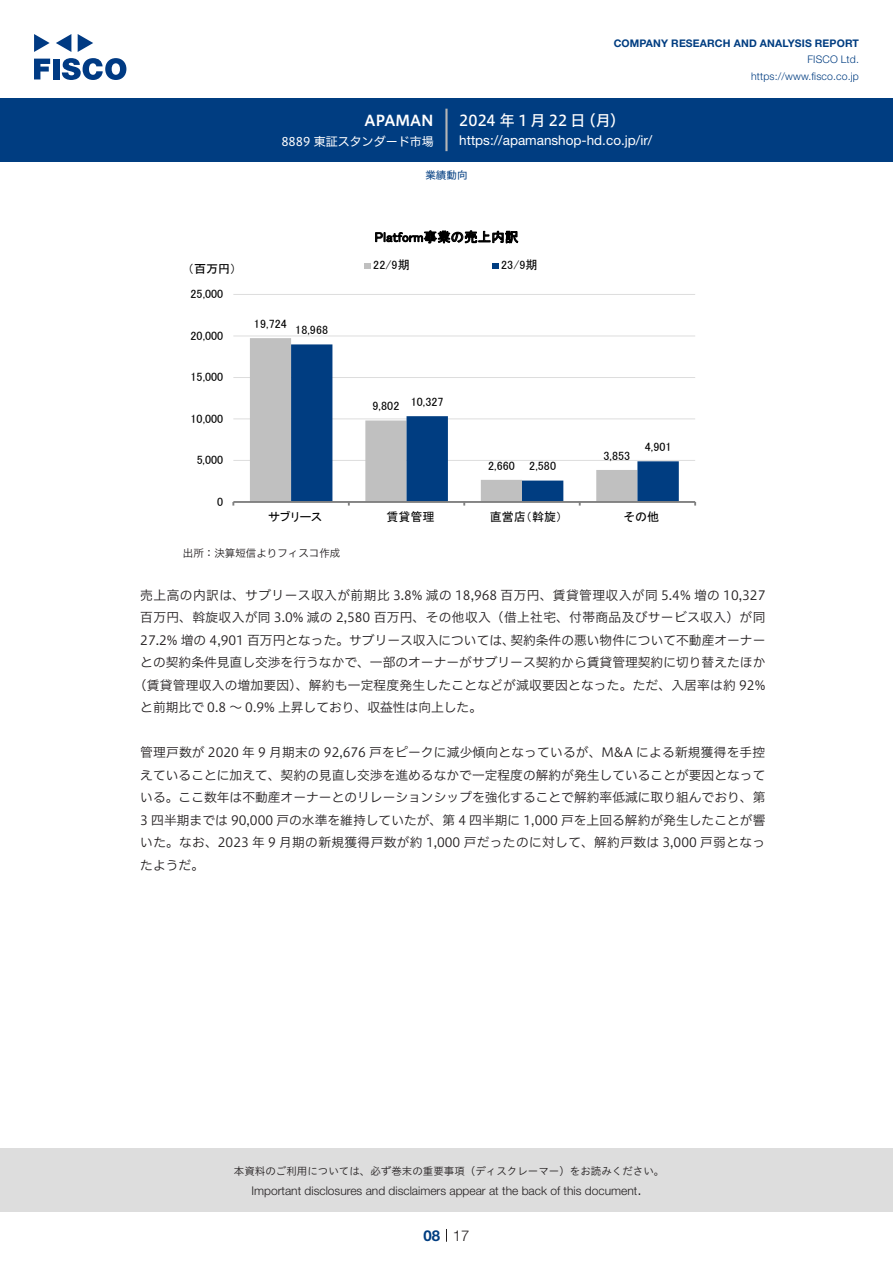
<style>
.page{position:relative;width:893px;height:1263px;background:#fff}
.page>*{position:absolute;margin:0;border:0;box-sizing:border-box;transform-origin:0 0}
.t1{font:15px "Hiragino UD Sans F Std N W5";letter-spacing:.195em;color:#fff}
.t2{font:15px "Hiragino UD Sans F Std N W6";color:#fff}
.t3{font:300 15px "Helvetica Neue LT Std";color:#231f20}
.t4{font:700 15px "Helvetica Neue LT Std";color:#003d81}
.t5{font:13.5px "Helvetica Neue LT Std";color:#fff}
.t6{font:13.5px "MS P Gothic";letter-spacing:.005em;color:#000}
.本文3mm{font:12.75px/22.5px "Hiragino UD Sans F Std N W3";color:#231f20;text-align:justify}
.本文3mm-2{font:12.75px/22.5px "Hiragino UD Sans F Std N W3";letter-spacing:.03em;color:#231f20;text-align:right}
.t7{font:12.15px "MS P Gothic";letter-spacing:.005em;color:#000}
.t8{font:12px "MS P Gothic";letter-spacing:.005em;color:#000}
.t9{font:300 12px "Helvetica Neue LT Std";color:#231f20}
.t10{font:12px "Hiragino UD Sans F Std N W4";color:#fff}
.t11{font:10.5px "Hiragino UD Sans Std W3";color:#231f20}
.t12{font:700 10.5px "Helvetica Neue LT Std";letter-spacing:.015em;color:#003d81}
.t13{font:300 10.5px/16.5px "Helvetica Neue LT Std";letter-spacing:.015em;color:#003d81;text-align:right}
.表組み基本スタイル{font:10.5px "Hiragino UD Sans F Std N W3";color:#231f20}
.ヘッダー{font:10.5px "Hiragino UD Sans F Std N W4";color:#003d81}
</style>
<div class="page">
<div style="left:0;top:1148px;width:893px;height:64px;background:#ddd"></div>
<svg style="left:34px;top:59px;width:16px;height:20px"></svg>
<div style="left:53px;top:59px;width:6px;height:20px;background:#003a83"></div>
<svg style="left:62px;top:58px;width:64px;height:22px"></svg>
<svg style="left:34px;top:34px;width:16px;height:18px"></svg>
<svg style="left:78px;top:34px;width:15px;height:18px"></svg>
<svg style="left:56px;top:34px;width:15px;height:18px"></svg>
<div style="left:0;top:98px;width:893px;height:64px;background:#003d81"></div>
<hr style="left:445px;top:109px;width:3px;height:42px;background:#b5b5b6">
<svg style="left:446px;top:1229px;width:1px;height:13px"></svg>
<hr style="left:233px;top:460px;width:462px;height:1px;background:#ddd">
<hr style="left:233px;top:418px;width:462px;height:1px;background:#ddd">
<hr style="left:233px;top:377px;width:462px;height:1px;background:#ddd">
<hr style="left:233px;top:336px;width:462px;height:1px;background:#ddd">
<hr style="left:233px;top:294px;width:462px;height:1px;background:#ddd">
<div style="left:250px;top:338px;width:41px;height:163px;background:#c0c0c0"></div>
<svg style="left:291px;top:344px;width:388px;height:157px"></svg>
<hr style="left:233px;top:501px;width:462px;height:2px;background:#808080">
<svg style="left:365px;top:263px;width:6px;height:6px"></svg>
<div style="left:492px;top:263px;width:7px;height:6px;background:#003d81"></div>
<p class="t2" style="left:364px;top:109px;width:71px">APAMAN</p>
<p class="t10" style="left:281px;top:132px;width:154px">8889 東証スタンダード市場</p>
<p class="t12" style="left:614px;top:37px;width:247px">COMPANY RESEARCH AND ANALYSIS REPORT</p>
<p class="t13" style="left:751px;top:51px;width:109px">FISCO Ltd. https://www.fisco.co j p.</p>
<p class="t1" style="left:581px;top:109px;width:46px">（月(</p>
<p class="t1" style="left:459px;top:109px;width:128px">2024年1月22日</p>
<p class="t5" style="left:459px;top:132px;width:195px">https://apamanshop- h d . c o j p. /i r/</p>
<p class="t8" style="left:188px;top:263px;width:50px">（百万円(</p>
<p class="t8" style="left:191px;top:288px;width:34px">25,000</p>
<p class="t7" style="left:191px;top:329px;width:34px">20,000</p>
<p class="t8" style="left:191px;top:371px;width:34px">15,000</p>
<p class="t8" style="left:191px;top:413px;width:34px">10,000</p>
<p class="t8" style="left:197px;top:454px;width:28px">5,000</p>
<p class="t8" style="left:217px;top:496px;width:8px">0</p>
<p class="t8" style="left:254px;top:318px;width:34px">19,724</p>
<p class="t8" style="left:295px;top:324px;width:34px">18,968</p>
<p class="t8" style="left:268px;top:511px;width:56px">サブリース</p>
<p class="ヘッダー" style="left:425px;top:167px;width:43px">業績動向</p>
<p class="t6" style="left:375px;top:230px;width:145px">Platform事業の売上内訳</p>
<p class="t8" style="left:501px;top:259px;width:38px">23/9期</p>
<p class="t8" style="left:373px;top:259px;width:38px">22/9期</p>
<p class="t7" style="left:373px;top:400px;width:28px">9,802</p>
<p class="t8" style="left:411px;top:396px;width:34px">10,327</p>
<p class="t8" style="left:386px;top:511px;width:50px">賃貸管理</p>
<p class="t7" style="left:488px;top:459px;width:28px">2,660</p>
<p class="t8" style="left:529px;top:460px;width:28px">2,580</p>
<p class="t8" style="left:490px;top:511px;width:74px">直営店（斡旋）</p>
<p class="t8" style="left:603px;top:449px;width:28px">3,853</p>
<p class="t8" style="left:645px;top:441px;width:28px">4,901</p>
<p class="t8" style="left:624px;top:511px;width:37px">その他</p>
<p class="表組み基本スタイル" style="left:183px;top:545px;width:159px">出所：決算短信よりフィスコ作成</p>
<p class="本文3mm-2" style="left:140px;top:583px;width:627px">売上高の内訳は、サブリース収入が前期比 3.8% 減の 18,968 百万円、賃貸管理収入が同 5.4% 増の 10,327百万円、斡旋収入が同 3.0% 減の 2,580 百万円、その他収入（借上社宅、付帯商品及びサービス収入）が同契約条件の悪い物件について不動産オーナー</p>
<p class="本文3mm" style="left:140px;top:628px;width:376px">27.2% 増の 4,901 百万円となった。サブリース収入については、</p>
<p class="本文3mm" style="left:140px;top:650px;width:627px">との契約条件見直し交渉を行うなかで、一部のオーナーがサブリース契約から賃貸管理契約に切り替えたほか</p>
<p class="本文3mm" style="left:134px;top:673px;width:633px">（賃貸管理収入の増加要因）、解約も一定程度発生したことなどが減収要因となった。ただ、入居率は約 92%</p>
<p class="本文3mm" style="left:140px;top:695px;width:343px">と前期比で 0.8 ～ 0.9% 上昇しており、収益性は向上した。</p>
<p class="本文3mm" style="left:140px;top:740px;width:627px">管理戸数が 2020 年 9 月期末の 92,676 戸をピークに減少傾向となっているが、M&amp;A による新規獲得を手控えていることに加えて、契約の見直し交渉を進めるなかで一定程度の解約が発生していることが要因となっている。ここ数年は不動産オーナーとのリレーションシップを強化することで解約率低減に取り組んでおり、第3 四半期までは 90,000 戸の水準を維持していたが、第 4 四半期に 1,000 戸を上回る解約が発生したことが響いた。なお、2023 年 9 月期の新規獲得戸数が約 1,000 戸だったのに対して、解約戸数は 3,000 戸弱となったようだ。</p>
<p class="t11" style="left:234px;top:1163px;width:432px">本資料のご利用については、必ず巻末の重要事項（ディスクレーマー）をお読みください。</p>
<p class="t3" style="left:637px;top:1180px;width:6px">.</p>
<p class="t9" style="left:251px;top:1183px;width:387px">Important disclosures and disclaimers appear at the back of this document</p>
<p class="t4" style="left:423px;top:1226px;width:18px">08</p>
<p class="t3" style="left:453px;top:1226px;width:18px">17</p>
</div>
